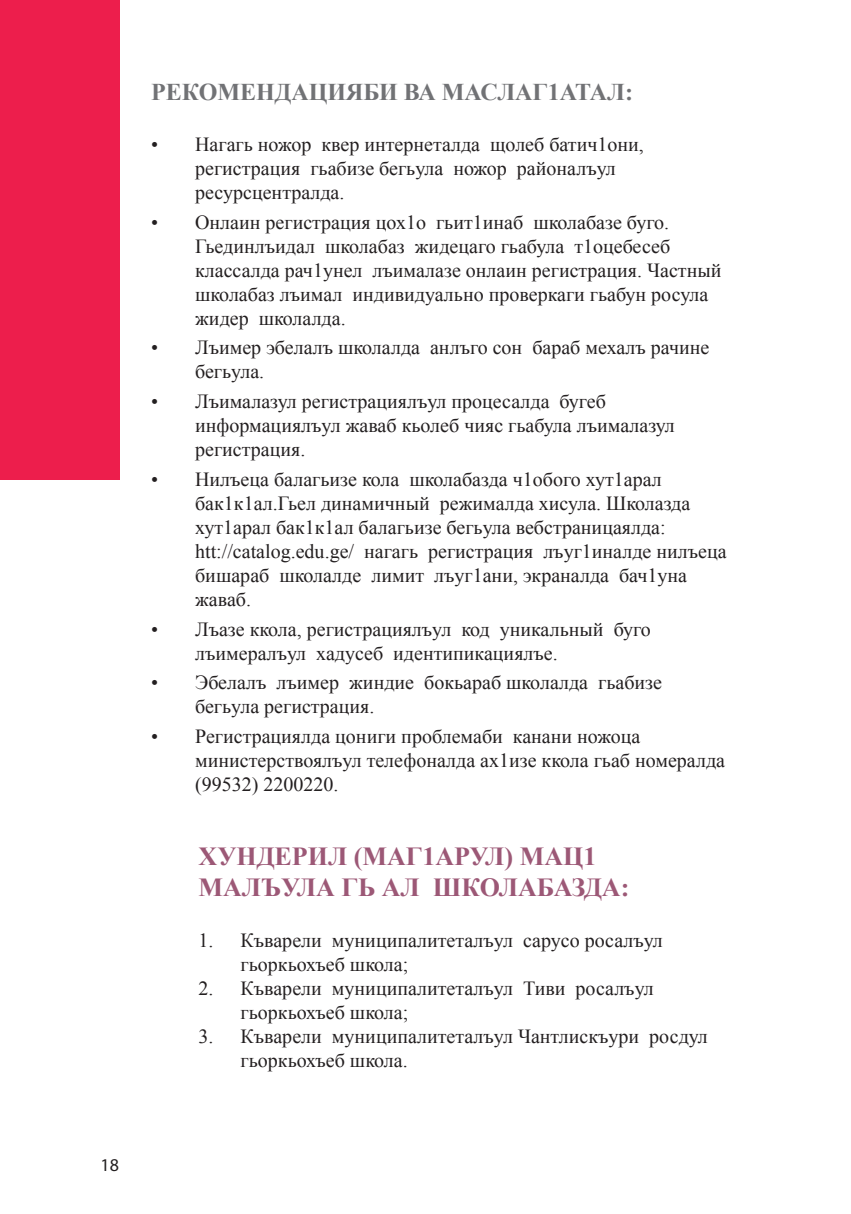
<style>
.page{position:relative;width:851px;height:1214px;background:#fff}
.page>*{position:absolute;margin:0;border:0;box-sizing:border-box;transform-origin:0 0}
.t1{font:700 26px/31.2px "Times New Roman";color:#9c5876}
.t2{font:700 24px "Times New Roman";color:#717275}
.t3{font:20px/24px "Times New Roman";color:#231f20}
.t4{font:18px "Myriad Pro";color:#231f20}
</style>
<div class="page">
<div style="left:0;top:0;width:119px;height:479px;background:#ed1e4c"></div>
<p class="t2" style="left:151px;top:75px;width:483px">Рекомендацияби ва маслаг 1атал:</p>
<p class="t3" style="left:195px;top:132px;width:450px;text-indent:-44px">• Нагагь ножор квер интернеталда щолеб батич1они, регистрация гьабизе бегьула ножор районалъул ресурсцентралда.</p>
<p class="t3" style="left:195px;top:210px;width:528px;text-indent:-44px">• Онлаин регистрация цох1о гьит1инаб школабазе буго.<br>Гьединлъидал школабаз жидецаго гьабула т1оцебесеб классалда рач1унел лъималазе онлаин регистрация. Частный школабаз лъимал индивидуально проверкаги гьабун росула жидер школалда.</p>
<p class="t3" style="left:151px;top:335px;width:34px">• Л</p>
<p class="t3" style="left:195px;top:335px;width:515px;text-indent:14px">ъимер эбелалъ школалда анлъго сон бараб мехалъ рачине бегьула.</p>
<p class="t3" style="left:151px;top:389px;width:34px">• Л</p>
<p class="t3" style="left:195px;top:389px;width:481px;text-indent:14px">ъималазул регистрациялъул процесалда бугеб информациялъул жаваб кьолеб чияс гьабула лъималазул регистрация.</p>
<p class="t3" style="left:195px;top:467px;width:533px;text-indent:-44px">• Нилъеца балагьизе кола школабазда ч1обого хут1арал бак1к1ал.Гьел динамичный режималда хисула. Школазда хут1арал бак1к1ал балагьизе бегьула вебстраницаялда: htt://catalog.edu.ge/ нагагь регистрация лъуг1иналде нилъеца бишараб школалде лимит лъуг1ани, экраналда бач1уна жаваб.</p>
<p class="t3" style="left:151px;top:616px;width:34px">• Л</p>
<p class="t3" style="left:195px;top:616px;width:457px;text-indent:14px">ъазе ккола, регистрациялъул код уникальный буго лъимералъул хадусеб идентипикациялъе.</p>
<p class="t3" style="left:151px;top:670px;width:33px">• Э</p>
<p class="t3" style="left:195px;top:670px;width:468px;text-indent:13px">белалъ лъимер жиндие бокьараб школалда гьабизе бегьула регистрация.</p>
<p class="t3" style="left:195px;top:723px;width:531px;text-indent:-44px">• Регистрациялда цониги проблемаби канани ножоца министерствоялъул телефоналда ах1изе ккола гьаб номералда (99532) 2200220.</p>
<h1 class="t1" style="left:198px;top:840px;width:432px">Хундерил (маг 1арул) мац1 малъула гь ал школабазда:</h1>
<p class="t3" style="left:240px;top:928px;width:423px;text-indent:-42px">1. Къварели муниципалитеталъул сарусо росалъул гьоркьохъеб школа;</p>
<p class="t3" style="left:240px;top:976px;width:414px;text-indent:-42px">2. Къварели муниципалитеталъул Тиви росалъул гьоркьохъеб школа;</p>
<p class="t3" style="left:240px;top:1024px;width:469px;text-indent:-42px">3. Къварели муниципалитеталъул Чантлискъури росдул гьоркьохъеб школа.</p>
<p class="t4" style="left:101px;top:1153px;width:20px">18</p>
</div>
